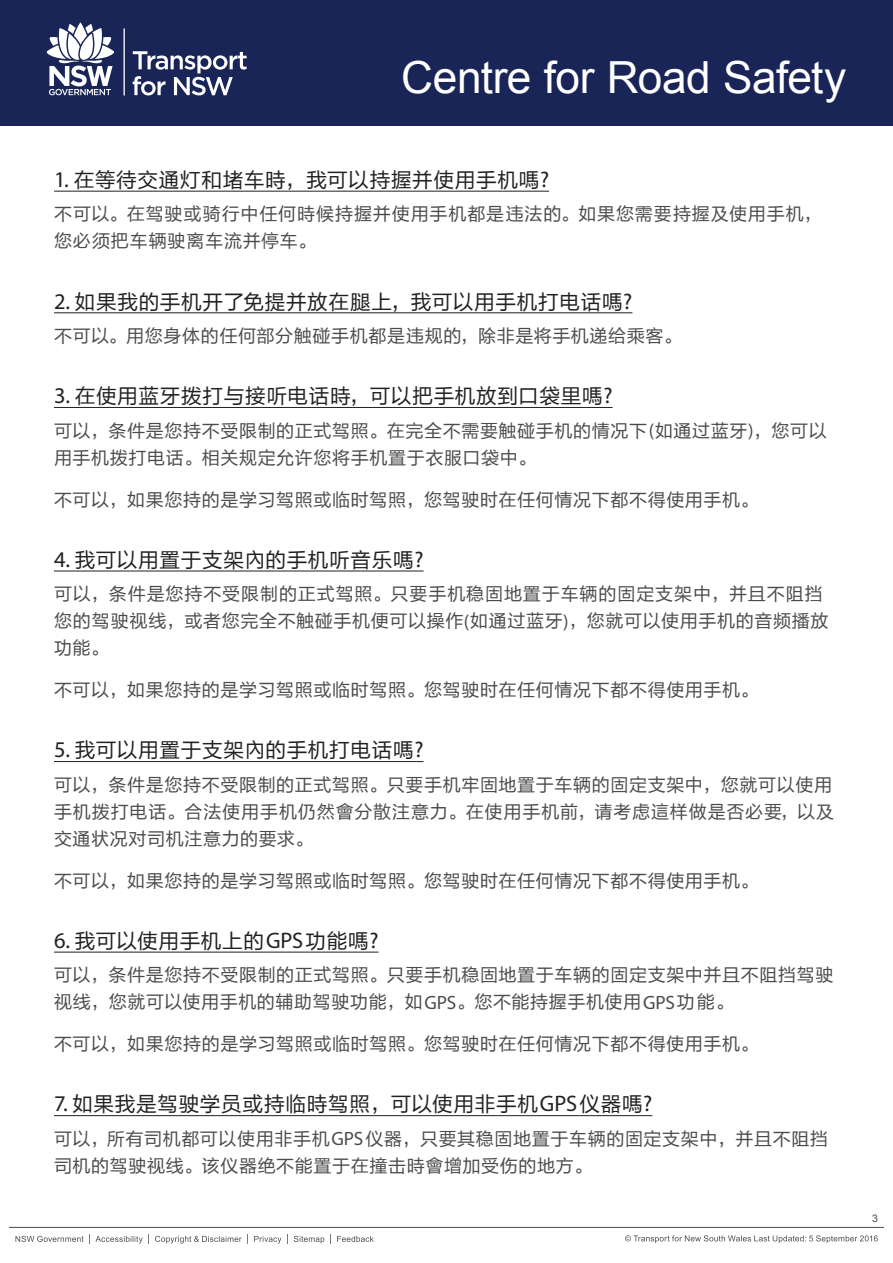
<style>
.page{position:relative;width:893px;height:1263px;background:#fff}
.page>*{position:absolute;margin:0;border:0;box-sizing:border-box;transform-origin:0 0}
.t1{font:44.25px "Arial";letter-spacing:-.01em;color:#fff}
.t2{font:20.55px "CS Hei";letter-spacing:.035em;color:#212121}
.t3{font:18px/27px "CS Hei";letter-spacing:.035em;color:#4a4c4c}
.t4{font:10.5px "Arial";color:#4a4c4c}
.s1{font-family:"Myriad Pro";font-size:22.5px}
.s2{font-family:"Myriad Pro";font-size:19.35px}
</style>
<div class="page">
<div style="left:0;top:0;width:893px;height:125px;background:#1a2557"></div>
<hr style="left:124px;top:28px;width:1px;height:68px;background:#fff">
<svg style="left:47px;top:23px;width:67px;height:72px"></svg>
<svg style="left:133px;top:51px;width:114px;height:44px"></svg>
<hr style="left:54px;top:191px;width:495px;height:1px;background:#212121">
<hr style="left:54px;top:312px;width:578px;height:1px;background:#212121">
<hr style="left:54px;top:407px;width:559px;height:1px;background:#212121">
<hr style="left:54px;top:570px;width:369px;height:1px;background:#212121">
<hr style="left:54px;top:761px;width:369px;height:1px;background:#212121">
<hr style="left:54px;top:952px;width:212px;height:1px;background:#212121">
<hr style="left:266px;top:952px;width:40px;height:1px;background:#212121">
<hr style="left:306px;top:952px;width:73px;height:1px;background:#212121">
<hr style="left:54px;top:1115px;width:486px;height:1px;background:#212121">
<hr style="left:540px;top:1115px;width:39px;height:1px;background:#212121">
<hr style="left:579px;top:1115px;width:73px;height:1px;background:#212121">
<hr style="left:9px;top:1227px;width:875px;height:1px;background:#4a4c4c">
<svg style="left:337px;top:1236px;width:37px;height:6px"></svg>
<svg style="left:294px;top:1236px;width:30px;height:7px"></svg>
<svg style="left:254px;top:1236px;width:27px;height:7px"></svg>
<svg style="left:155px;top:1234px;width:93px;height:10px"></svg>
<svg style="left:16px;top:1234px;width:133px;height:10px"></svg>
<svg style="left:625px;top:1235px;width:253px;height:8px"></svg>
<h1 class="t1" style="left:401px;top:48px;width:447px">Centre for Road Safety</h1>
<h5 class="t2" style="left:54px;top:169px;width:497px"><span class="s1">1.</span> 在等待交通灯和堵车時，我可以持握并使用手机嗎<span class="s1">?</span></h5>
<p class="t3" style="left:54px;top:201px;width:769px">不可以。在驾驶或骑行中任何時候持握并使用手机都是违法的。如果您需要持握及使用手机，您必须把车辆驶离车流并停车。</p>
<h5 class="t2" style="left:54px;top:290px;width:580px"><span class="s1">2.</span> 如果我的手机开了免提并放在腿上，我可以用手机打电话嗎<span class="s1">?</span></h5>
<p class="t3" style="left:54px;top:323px;width:629px">不可以。用您身体的任何部分触碰手机都是违规的，除非是将手机递给乘客。</p>
<h5 class="t2" style="left:54px;top:385px;width:560px"><span class="s1">3.</span> 在使用蓝牙拨打与接听电话時，可以把手机放到口袋里嗎<span class="s1">?</span></h5>
<p class="t3" style="left:54px;top:417px;width:774px">可以，条件是您持不受限制的正式驾照。在完全不需要触碰手机的情况下<span class="s2">(</span>如通过蓝牙<span class="s2">)</span>，您可以用手机拨打电话。相关规定允许您将手机置于衣服口袋中。</p>
<p class="t3" style="left:54px;top:486px;width:706px">不可以，如果您持的是学习驾照或临时驾照，您驾驶时在任何情况下都不得使用手机。</p>
<h5 class="t2" style="left:54px;top:548px;width:371px"><span class="s1">4.</span> 我可以用置于支架內的手机听音乐嗎<span class="s1">?</span></h5>
<p class="t3" style="left:54px;top:581px;width:776px">可以，条件是您持不受限制的正式驾照。只要手机稳固地置于车辆的固定支架中，并且不阻挡您的驾驶视线，或者您完全不触碰手机便可以操作<span class="s2">(</span>如通过蓝牙<span class="s2">)</span>，您就可以使用手机的音频播放功能。</p>
<p class="t3" style="left:54px;top:677px;width:706px">不可以，如果您持的是学习驾照或临时驾照。您驾驶时在任何情况下都不得使用手机。</p>
<h5 class="t2" style="left:54px;top:739px;width:371px"><span class="s1">5.</span> 我可以用置于支架內的手机打电话嗎<span class="s1">?</span></h5>
<p class="t3" style="left:54px;top:771px;width:782px;text-align:justify">可以，条件是您持不受限制的正式驾照。只要手机牢固地置于车辆的固定支架中，您就可以使用手机拨打电话。合法使用手机仍然會分散注意力。在使用手机前，请考虑這样做是否必要，以及交通状况对司机注意力的要求。</p>
<p class="t3" style="left:54px;top:867px;width:706px">不可以，如果您持的是学习驾照或临时驾照。您驾驶时在任何情况下都不得使用手机。</p>
<h5 class="t2" style="left:54px;top:929px;width:326px"><span class="s1">6.</span> 我可以使用手机上的<span class="s1">GPS</span>功能嗎<span class="s1">?</span></h5>
<p class="t3" style="left:54px;top:962px;width:781px">可以，条件是您持不受限制的正式驾照。只要手机稳固地置于车辆的固定支架中并且不阻挡驾驶视线，您就可以使用手机的辅助驾驶功能，如<span class="s2">GPS</span>。您不能持握手机使用<span class="s2">GPS</span>功能。</p>
<p class="t3" style="left:54px;top:1031px;width:706px">不可以，如果您持的是学习驾照或临时驾照。您驾驶时在任何情况下都不得使用手机。</p>
<h5 class="t2" style="left:54px;top:1093px;width:600px"><span class="s1">7.</span> 如果我是驾驶学员或持临時驾照，可以使用非手机<span class="s1">GPS</span>仪器嗎<span class="s1">?</span></h5>
<p class="t3" style="left:54px;top:1125px;width:775px">可以，所有司机都可以使用非手机<span class="s2">GPS</span>仪器，只要其稳固地置于车辆的固定支架中，并且不阻挡司机的驾驶视线。该仪器绝不能置于在撞击時會增加受伤的地方。</p>
<p class="t4" style="left:872px;top:1211px;width:7px">3</p>
</div>
